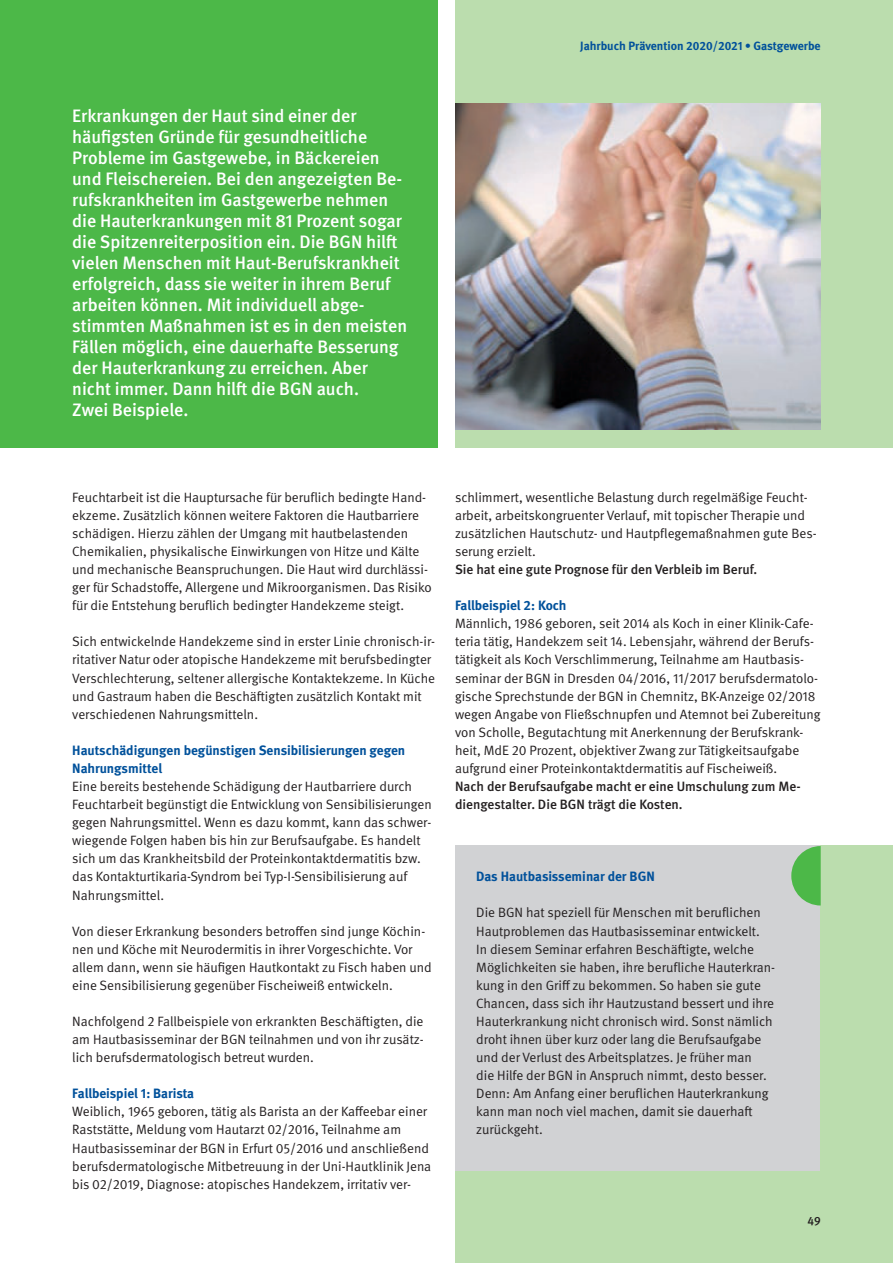
<style>
.page{position:relative;width:893px;height:1263px;background:#fff}
.page>*{position:absolute;margin:0;border:0;box-sizing:border-box;transform-origin:0 0}
.t1{font:500 18px/21px "DGUV Meta";color:#fff}
.t2{font:13.5px/18.1px "DGUV Meta";color:#231f20}
.t3{font:700 13.5px/18.1px "DGUV Meta";color:#01519b}
.t4{font:500 13.5px/18.1px "DGUV Meta";color:#231f20}
.t5{font:700 12px "DGUV Meta";color:#01519b}
.t6{font:500 12px "DGUV Meta";color:#231f20}
</style>
<div class="page">
<div style="left:455px;top:845px;width:438px;height:418px;background:#bbddae"></div>
<div style="left:455px;top:0;width:438px;height:447px;background:#bbddae"></div>
<img style="left:455px;top:104px;width:366px;height:325px">
<div style="left:455px;top:845px;width:365px;height:326px;background:#d1d2d4"></div>
<svg style="left:791px;top:846px;width:30px;height:59px"></svg>
<div style="left:0;top:0;width:438px;height:447px;background:#4cb848"></div>
<p class="t1" style="left:72px;top:106px;width:336px">Erkrankungen der Haut sind einer der häufigsten Gründe für gesundheitliche Probleme im Gastgewebe, in Bäckereien und Fleischereien. Bei den angezeigten Be&shy;rufskrankheiten im Gastgewerbe nehmen die Hauterkrankungen mit 81 Prozent sogar die Spitzenreiterposition ein. Die BGN hilft vielen Menschen mit Haut-Berufskrankheit erfolgreich, dass sie weiter in ihrem Beruf arbeiten können. Mit individuell abge&shy;stimmten Maßnahmen ist es in den meisten Fällen möglich, eine dauerhafte Besserung der Hauterkrankung zu erreichen. Aber nicht immer. Dann hilft die BGN auch.<br>Zwei Beispiele.</p>
<p class="t5" style="left:580px;top:39px;width:242px">Jahrbuch Prävention 2020/2021 • Gastgewerbe</p>
<p class="t2" style="left:72px;top:488px;width:361px">Feuchtarbeit ist die Hauptursache für beruflich bedingte Hand&shy;ekzeme. Zusätzlich können weitere Faktoren die Hautbarriere schädigen. Hierzu zählen der Umgang mit hautbelastenden Chemikalien, physikalische Einwirkungen von Hitze und Kälte und mechanische Beanspruchungen. Die Haut wird durchlässi&shy;ger für Schadstoffe, Allergene und Mikroorganismen. Das Risiko für die Entstehung beruflich bedingter Handekzeme steigt.</p>
<p class="t2" style="left:72px;top:633px;width:364px">Sich entwickelnde Handekzeme sind in erster Linie chronisch-ir&shy;ritativer Natur oder atopische Handekzeme mit berufsbedingter Verschlechterung, seltener allergische Kontaktekzeme. In Küche und Gastraum haben die Beschäftigten zusätzlich Kontakt mit verschiedenen Nahrungsmitteln.</p>
<p class="t3" style="left:72px;top:741px;width:334px">Hautschädigungen begünstigen Sensibilisierungen gegen<br>Nahrungsmittel</p>
<p class="t2" style="left:72px;top:778px;width:361px">Eine bereits bestehende Schädigung der Hautbarriere durch Feuchtarbeit begünstigt die Entwicklung von Sensibilisierungen gegen Nahrungsmittel. Wenn es dazu kommt, kann das schwer&shy;wiegende Folgen haben bis hin zur Berufsaufgabe. Es handelt sich um das Krankheitsbild der Proteinkontaktdermatitis bzw. das Kontakturtikaria-Syndrom bei Typ-I-Sensibilisierung auf Nahrungsmittel.</p>
<p class="t2" style="left:72px;top:922px;width:361px">Von dieser Erkrankung besonders betroffen sind junge Köchin&shy;nen und Köche mit Neurodermitis in ihrer Vorgeschichte. Vor allem dann, wenn sie häufigen Hautkontakt zu Fisch haben und eine Sensibilisierung gegenüber Fischeiweiß entwickeln.</p>
<p class="t2" style="left:72px;top:1012px;width:353px;text-align:justify">Nachfolgend 2 Fallbeispiele von erkrankten Beschäftigten, die am Hautbasisseminar der BGN teilnahmen und von ihr zusätz&shy;lich berufsdermatologisch betreut wurden.</p>
<p class="t3" style="left:72px;top:1085px;width:123px">Fallbeispiel 1: Barista</p>
<p class="t2" style="left:72px;top:1103px;width:360px">Weiblich, 1965 geboren, tätig als Barista an der Kaffeebar einer Raststätte, Meldung vom Hautarzt 02/2016, Teilnahme am Hautbasisseminar der BGN in Erfurt 05/2016 und anschließend berufsdermatologische Mitbetreuung in der Uni-Hautklinik Jena bis 02/2019, Diagnose: atopisches Handekzem, irritativ ver-</p>
<p class="t2" style="left:455px;top:488px;width:363px">schlimmert, wesentliche Belastung durch regelmäßige Feucht&shy;arbeit, arbeitskongruenter Verlauf, mit topischer Therapie und zusätzlichen Hautschutz- und Hautpflegemaßnahmen gute Bes&shy;serung erzielt.</p>
<p class="t4" style="left:455px;top:561px;width:304px">Sie hat eine gute Prognose für den Verbleib im Beruf.</p>
<p class="t3" style="left:455px;top:597px;width:113px">Fallbeispiel 2: Koch</p>
<p class="t2" style="left:455px;top:615px;width:367px">Männlich, 1986 geboren, seit 2014 als Koch in einer Klinik-Cafe&shy;teria tätig, Handekzem seit 14. Lebensjahr, während der Berufs&shy;tätigkeit als Koch Verschlimmerung, Teilnahme am Hautbasis&shy;seminar der BGN in Dresden 04/2016, 11/2017 berufsdermatolo&shy;gische Sprechstunde der BGN in Chemnitz, BK-Anzeige 02/2018 wegen Angabe von Fließschnupfen und Atemnot bei Zubereitung von Scholle, Begutachtung mit Anerkennung der Berufskrank&shy;heit, MdE 20 Prozent, objektiver Zwang zur Tätigkeitsaufgabe aufgrund einer Proteinkontaktdermatitis auf Fischeiweiß.</p>
<p class="t4" style="left:455px;top:778px;width:347px">Nach der Berufsaufgabe macht er eine Umschulung zum Me&shy;diengestalter. Die BGN trägt die Kosten.</p>
<p class="t3" style="left:476px;top:868px;width:180px">Das Hautbasisseminar der BGN</p>
<p class="t2" style="left:476px;top:904px;width:300px">Die BGN hat speziell für Menschen mit beruflichen Hautproblemen das Hautbasisseminar entwickelt.<br>In diesem Seminar erfahren Beschäftigte, welche Möglichkeiten sie haben, ihre berufliche Hauterkran&shy;kung in den Griff zu bekommen. So haben sie gute Chancen, dass sich ihr Hautzustand bessert und ihre Hauterkrankung nicht chronisch wird. Sonst nämlich droht ihnen über kurz oder lang die Berufsaufgabe und der Verlust des Arbeitsplatzes. Je früher man<br>die Hilfe der BGN in Anspruch nimmt, desto besser.<br>Denn: Am Anfang einer beruflichen Hauterkrankung kann man noch viel machen, damit sie dauerhaft zurückgeht.</p>
<p class="t6" style="left:807px;top:1213px;width:15px">49</p>
</div>
